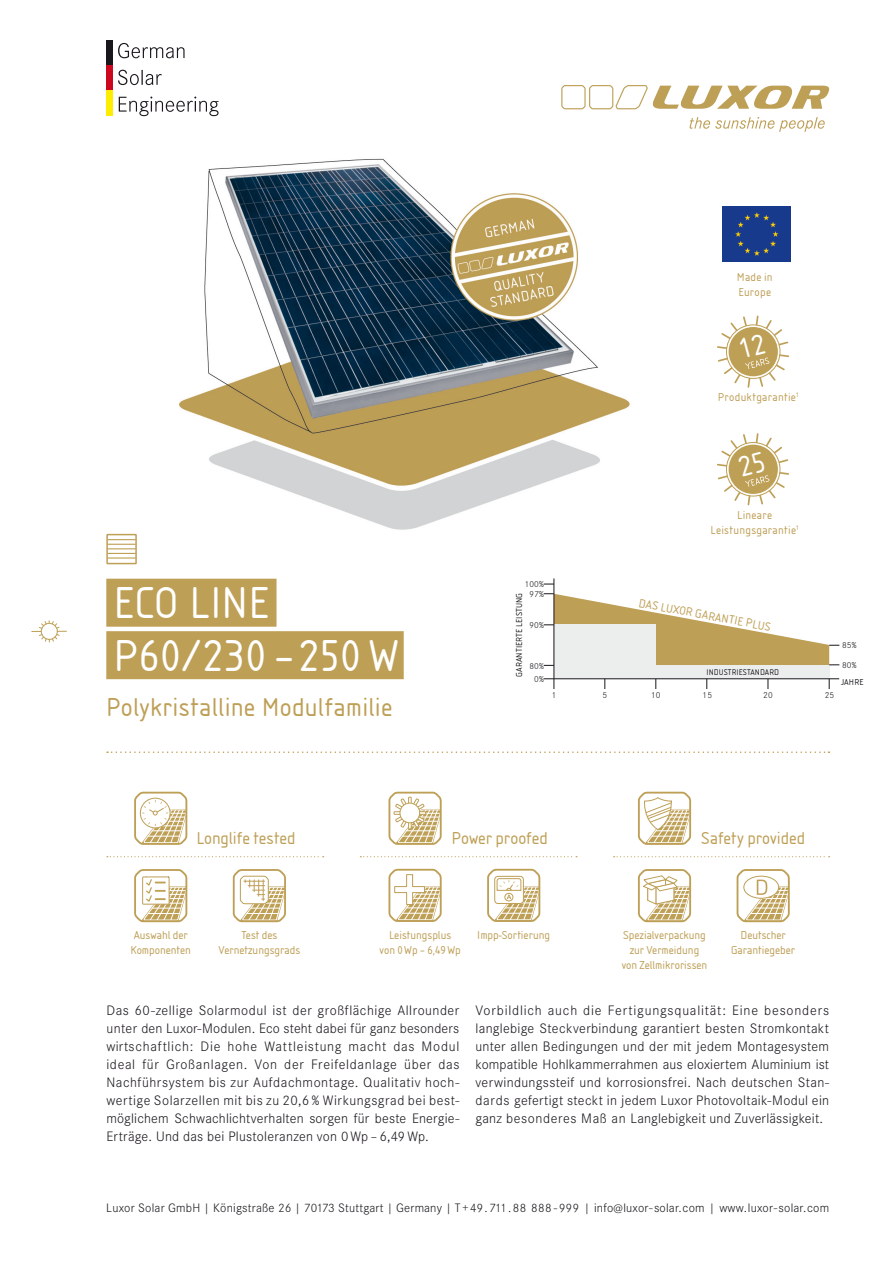
<style>
.page{position:relative;width:893px;height:1263px;background:#fff}
.page>*{position:absolute;margin:0;border:0;box-sizing:border-box;transform-origin:0 0}
.t1{font:46.5px/52.5px "Isonorm D";letter-spacing:.01em;color:#fff}
.t2{font:27px "Isonorm D";letter-spacing:.01em;color:#be9f56}
.t3{font:18px "Isonorm D";color:#be9f56}
.t4{font:300 14.25px/18px "Corporate S";letter-spacing:.015em;color:#1a171c;text-align:justify}
.t5{font:300 12.75px "Corporate S";letter-spacing:.015em;color:#1a171c}
.t6{font:12.45px "Isonorm D";color:#be9f56}
.t7{font:12px/15px "Isonorm D";color:#be9f56;text-align:center}
.t8{font:12px/15px "Isonorm D";letter-spacing:.025em;color:#be9f56;text-align:center}
.t9{font:12px/15px "Isonorm D";letter-spacing:.02em;color:#be9f56}
.t10{font:300 9px "Corporate S";letter-spacing:.01em;color:#1a171c}
.t11{font:9px "Isonorm D";letter-spacing:.01em;color:#1a171c}
.t12{font:8.55px "Isonorm D";letter-spacing:.01em;color:#1a171c}
.s1{font-size:12.6px}
</style>
<div class="page">
<svg style="left:31px;top:620px;width:36px;height:23px"></svg>
<div style="left:106px;top:579px;width:171px;height:48px;background:#be9f56"></div>
<div style="left:106px;top:631px;width:298px;height:48px;background:#be9f56"></div>
<div style="left:106px;top:534px;width:31px;height:30px;border:2px solid #be9f56"></div>
<svg style="left:107px;top:539px;width:29px;height:15px"></svg>
<hr style="left:107px;top:557px;width:29px;height:2px;background:#be9f56">
<svg style="left:107px;top:751px;width:722px;height:2px"></svg>
<svg style="left:690px;top:117px;width:135px;height:15px"></svg>
<svg style="left:561px;top:85px;width:269px;height:24px"></svg>
<svg style="left:107px;top:856px;width:217px;height:1px"></svg>
<svg style="left:134px;top:791px;width:54px;height:54px"></svg>
<svg style="left:232px;top:869px;width:54px;height:54px"></svg>
<svg style="left:134px;top:869px;width:54px;height:54px"></svg>
<svg style="left:614px;top:856px;width:216px;height:1px"></svg>
<svg style="left:638px;top:791px;width:54px;height:54px"></svg>
<svg style="left:638px;top:869px;width:54px;height:54px"></svg>
<svg style="left:736px;top:869px;width:54px;height:54px"></svg>
<svg style="left:360px;top:856px;width:217px;height:1px"></svg>
<svg style="left:388px;top:791px;width:54px;height:54px"></svg>
<svg style="left:388px;top:868px;width:54px;height:54px"></svg>
<svg style="left:487px;top:868px;width:54px;height:54px"></svg>
<div style="left:554px;top:624px;width:102px;height:55px;background:#eceded"></div>
<div style="left:653px;top:665px;width:176px;height:14px;background:#eceded"></div>
<hr style="left:554px;top:578px;width:1px;height:111px;background:#1a171c">
<hr style="left:543px;top:678px;width:296px;height:1px;background:#1a171c">
<svg style="left:544px;top:593px;width:295px;height:74px"></svg>
<div style="left:106px;top:40px;width:7px;height:25px;background:#1a171c"></div>
<div style="left:106px;top:65px;width:7px;height:26px;background:#cd071e"></div>
<div style="left:106px;top:91px;width:7px;height:25px;background:#ffed00"></div>
<svg style="left:119px;top:97px;width:100px;height:19px"></svg>
<svg style="left:118px;top:70px;width:44px;height:15px"></svg>
<svg style="left:118px;top:43px;width:67px;height:15px"></svg>
<img style="left:179px;top:158px;width:451px;height:372px">
<img style="left:722px;top:206px;width:69px;height:55px">
<svg style="left:717px;top:315px;width:73px;height:73px"></svg>
<svg style="left:717px;top:433px;width:72px;height:73px"></svg>
<p class="t9" style="left:737px;top:270px;width:37px">Made in<br>Europe</p>
<p class="t8" style="left:718px;top:390px;width:83px">Produktgarantie<sup>1</sup></p>
<h1 class="t1" style="left:113px;top:577px;width:287px">ECO LINE<br>P60/230 –250 W</h1>
<h2 class="t2" style="left:106px;top:692px;width:288px">Polykristalline Modulfamilie</h2>
<p class="t8" style="left:710px;top:507px;width:90px">Lineare<br>Leistungsgarantie<sup>1</sup></p>
<p class="t10" style="left:525px;top:578px;width:21px">100%</p>
<p class="t10" style="left:529px;top:587px;width:16px">97%</p>
<p class="t11" style="left:514px;top:677px;width:85px;rotate:-90deg">GARANTIERTE LEISTUNG</p>
<p class="t10" style="left:529px;top:618px;width:16px">90%</p>
<p class="t10" style="left:529px;top:659px;width:16px">80%</p>
<p class="t10" style="left:534px;top:673px;width:11px">0%</p>
<p class="t6" style="left:640px;top:595px;width:135px;rotate:11deg">DAS LUXOR GARANTIE PLUS</p>
<p class="t12" style="left:706px;top:667px;width:74px">INDUSTRIESTANDARD</p>
<p class="t10" style="left:842px;top:639px;width:16px">85%</p>
<p class="t10" style="left:842px;top:659px;width:16px">80%</p>
<p class="t11" style="left:841px;top:677px;width:24px">JAHRE</p>
<p class="t10" style="left:552px;top:688px;width:6px">1</p>
<p class="t10" style="left:603px;top:688px;width:6px">5</p>
<p class="t10" style="left:651px;top:688px;width:11px">10</p>
<p class="t10" style="left:703px;top:688px;width:11px">15</p>
<p class="t10" style="left:763px;top:688px;width:11px">20</p>
<p class="t10" style="left:825px;top:688px;width:11px">25</p>
<p class="t3" style="left:196px;top:828px;width:101px">Longlife tested</p>
<p class="t3" style="left:451px;top:828px;width:98px">Power proofed</p>
<p class="t3" style="left:701px;top:828px;width:105px">Safety provided</p>
<p class="t7" style="left:131px;top:928px;width:62px;text-align:left">Auswahl der<br>Komponenten</p>
<p class="t7" style="left:622px;top:928px;width:87px">Spezialverpackung zur Vermeidung von Zellmikrorissen</p>
<p class="t7" style="left:731px;top:928px;width:65px">Deutscher<br>Garantiegeber</p>
<p class="t7" style="left:241px;top:928px;width:37px">Test des</p>
<p class="t7" style="left:477px;top:928px;width:74px">Impp-Sortierung</p>
<p class="t7" style="left:219px;top:943px;width:83px">Vernetzungsgrads</p>
<p class="t7" style="left:380px;top:928px;width:83px">Leistungsplus<br>von 0Wp – 6,49Wp</p>
<p class="t4" style="left:106px;top:1000px;width:354px">Das 60-zellige Solarmodul ist der großflächige Allrounder unter den Luxor-Modulen. Eco steht dabei für ganz besonders wirtschaftlich: Die hohe Wattleistung macht das Modul ideal für Großanlagen. Von der Freifeldanlage über das Nachführsystem bis zur Aufdachmontage. Qualitativ hoch&shy;wertige Solarzellen mit bis zu 20,6 % Wirkungsgrad bei best&shy;möglichem Schwachlichtverhalten sorgen für beste Energie-Erträge. Und das bei Plustoleranzen von 0Wp – 6,49Wp.</p>
<p class="t4" style="left:475px;top:1000px;width:355px">Vorbildlich auch die Fertigungsqualität: Eine besonders langlebige Steckverbindung garantiert besten Stromkontakt unter allen Bedingungen und der mit jedem Montagesystem kompatible Hohlkammerrahmen aus eloxiertem Aluminium ist verwindungssteif und korrosionsfrei. Nach deutschen Stan&shy;dards gefertigt steckt in jedem Luxor Photovoltaik-Modul ein ganz besonderes Maß an Langlebigkeit und Zuverlässigkeit.</p>
<p class="t5" style="left:106px;top:1199px;width:724px">Luxor Solar GmbH | Königstraße <span class="s1">26</span> | <span class="s1">70173</span> Stuttgart | Germany | T+<span class="s1">49.711. 88 888 - 999</span> | info@luxor-solar.com | www.luxor-solar.com</p>
</div>
